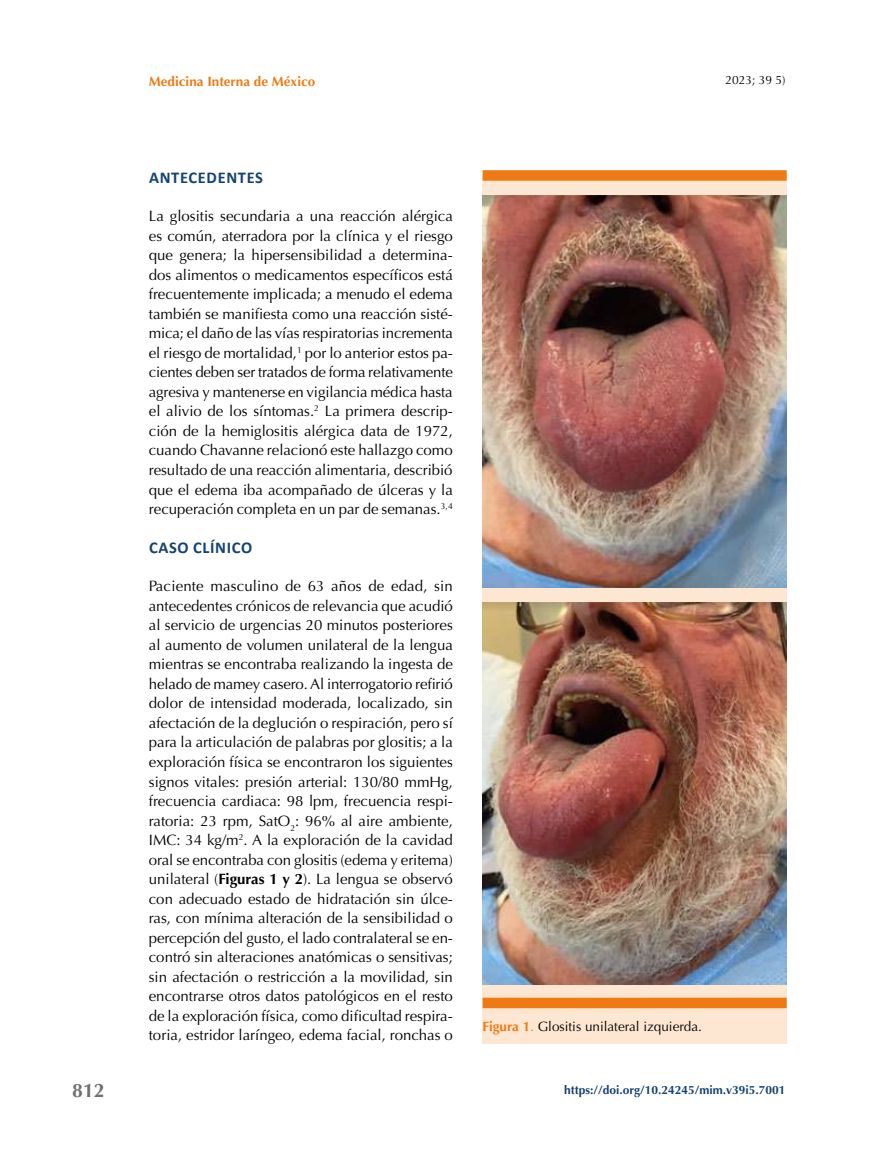
<style>
.page{position:relative;width:893px;height:1149px;background:#fff}
.page>*{position:absolute;margin:0;border:0;box-sizing:border-box;transform-origin:0 0}
.t1{font:700 19.5px "Optima";color:#706f6f}
.t2{font:700 16.5px "Calibri";letter-spacing:.04em;color:#144271}
.t3{font:15px/19.5px "Optima";color:#000;text-align:justify}
.t4{font:13.5px "Optima";color:#000}
.t5{font:700 13.5px "Optima";color:#ef7a13}
.t6{font:700 12px "Optima";color:#144271}
.t7{font:12px "Optima";color:#000}
.s1{font-weight:700}
.s2{font-weight:700;color:#ef7a13}
.s3{color:#ef7a13}
</style>
<div class="page">
<div style="left:483px;top:174px;width:304px;height:868px;background:#fde7d3"></div>
<div style="left:483px;top:997px;width:304px;height:10px;background:#ef7a13"></div>
<div style="left:483px;top:170px;width:304px;height:11px;background:#ef7a13"></div>
<img style="left:483px;top:195px;width:304px;height:392px">
<img style="left:483px;top:602px;width:304px;height:382px">
<h1 class="t1" style="left:72px;top:1079px;width:34px">812</h1>
<p class="t5" style="left:149px;top:73px;width:168px">Medicina Interna de México</p>
<p class="t7" style="left:725px;top:73px;width:62px">2023; 39 5)</p>
<p class="t2" style="left:149px;top:166px;width:115px">ANTECEDENTES</p>
<p class="t3" style="left:149px;top:206px;width:306px">La glositis secundaria a una reacción alérgica es común, aterradora por la clínica y el riesgo que genera; la hipersensibilidad a determina&shy;dos alimentos o medicamentos específicos está frecuentemente implicada; a menudo el edema también se manifiesta como una reacción sisté&shy;mica; el daño de las vías respiratorias incrementa el riesgo de mortalidad,<sup>1</sup> por lo anterior estos pa&shy;cientes deben ser tratados de forma relativamente agresiva y mantenerse en vigilancia médica hasta el alivio de los síntomas.<sup>2</sup> La primera descrip&shy;ción de la hemiglositis alérgica data de 1972, cuando Chavanne relacionó este hallazgo como resultado de una reacción alimentaria, describió que el edema iba acompañado de úlceras y la recuperación completa en un par de semanas.<sup>3,4</sup></p>
<p class="t2" style="left:149px;top:536px;width:105px">CASO CLÍNICO</p>
<p class="t3" style="left:149px;top:576px;width:306px">Paciente masculino de 63 años de edad, sin antecedentes crónicos de relevancia que acudió al servicio de urgencias 20 minutos posteriores al aumento de volumen unilateral de la lengua mientras se encontraba realizando la ingesta de helado de mamey casero. Al interrogatorio refirió dolor de intensidad moderada, localizado, sin afectación de la deglución o respiración, pero sí para la articulación de palabras por glositis; a la exploración física se encontraron los siguientes signos vitales: presión arterial: 130/80 mmHg, frecuencia cardiaca: 98 lpm, frecuencia respi&shy;ratoria: 23 rpm, SatO<sub>2</sub>: 96% al aire ambiente, IMC: 34 kg/m<sup>2</sup>. A la exploración de la cavidad oral se encontraba con glositis (edema y eritema) unilateral (<span class="s1">Figuras 1 y 2</span>). La lengua se observó con adecuado estado de hidratación sin úlce&shy;ras, con mínima alteración de la sensibilidad o percepción del gusto, el lado contralateral se en&shy;contró sin alteraciones anatómicas o sensitivas; sin afectación o restricción a la movilidad, sin encontrarse otros datos patológicos en el resto de la exploración física, como dificultad respira&shy;toria, estridor laríngeo, edema facial, ronchas o</p>
<p class="t4" style="left:483px;top:1017px;width:221px"><span class="s2">Figura 1</span><span class="s3">.</span> Glositis unilateral izquierda.</p>
<p class="t6" style="left:564px;top:1082px;width:223px">https://doi.org/10.24245/mim.v39i5.7001</p>
</div>
